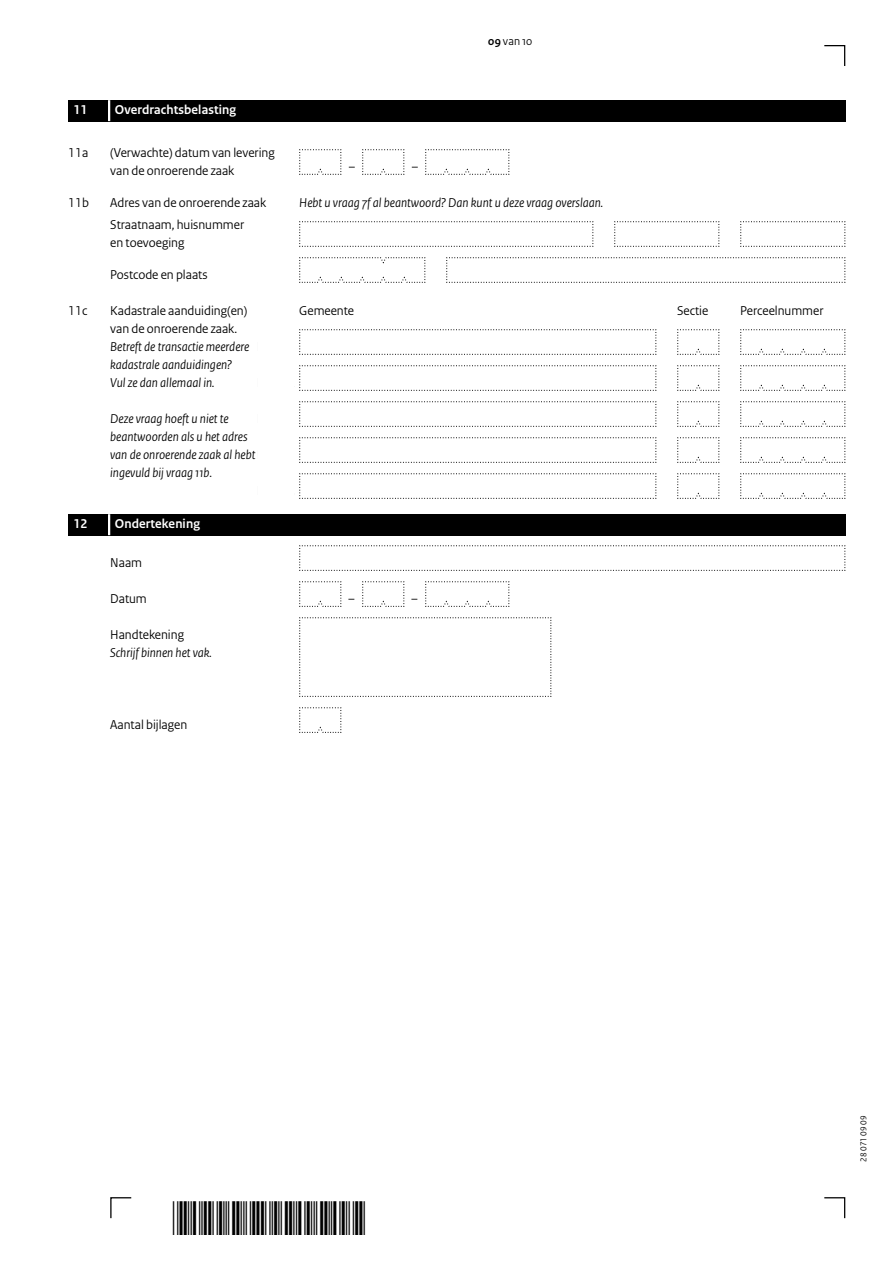
<style>
.page{position:relative;width:893px;height:1263px;background:#fff}
.page>*{position:absolute;margin:0;border:0;box-sizing:border-box;transform-origin:0 0}
.Vraag_geen_inspring{font:italic 13.5px/18px "Rijksoverheid Sans Heading";color:#000}
.Vraag_Nummer{font:italic 13.5px/18px "Rijksoverheid Sans Heading";color:#000}
.Vraag_Nummer-2{font:13.5px/18px "Rijksoverheid Sans Heading";color:#000}
.Vraag{font:13.5px/18px "Rijksoverheid Sans Heading";color:#000}
.KOP_D_Nummer{font:700 13.5px "Rijksoverheid Sans Heading";letter-spacing:.01em;color:#fff}
.Vraag-2{font:italic 13.5px/18px "Rijksoverheid Sans Heading";color:#000}
.Vraag_geen_inspring-2{font:13.5px "Rijksoverheid Sans Heading";color:#000}
.t1{font:12px "Rijksoverheid Sans Heading";color:#000}
.t2{font:9px "Rijksoverheid Sans Heading";color:#000}
.s1{font-weight:700}
.s2{font-style:normal}
</style>
<div class="page">
<svg style="left:824px;top:1197px;width:22px;height:22px"></svg>
<svg style="left:110px;top:1197px;width:22px;height:22px"></svg>
<svg style="left:824px;top:45px;width:22px;height:21px"></svg>
<svg style="left:299px;top:221px;width:295px;height:26px"></svg>
<svg style="left:299px;top:329px;width:358px;height:26px"></svg>
<svg style="left:299px;top:365px;width:358px;height:26px"></svg>
<svg style="left:299px;top:401px;width:358px;height:26px"></svg>
<svg style="left:299px;top:437px;width:358px;height:26px"></svg>
<svg style="left:299px;top:473px;width:358px;height:26px"></svg>
<svg style="left:446px;top:257px;width:400px;height:26px"></svg>
<svg style="left:614px;top:221px;width:106px;height:26px"></svg>
<svg style="left:740px;top:221px;width:106px;height:26px"></svg>
<svg style="left:299px;top:149px;width:43px;height:26px"></svg>
<svg style="left:362px;top:149px;width:43px;height:26px"></svg>
<svg style="left:677px;top:329px;width:43px;height:26px"></svg>
<svg style="left:677px;top:365px;width:43px;height:26px"></svg>
<svg style="left:677px;top:401px;width:43px;height:26px"></svg>
<svg style="left:677px;top:437px;width:43px;height:26px"></svg>
<svg style="left:677px;top:473px;width:43px;height:26px"></svg>
<svg style="left:425px;top:149px;width:85px;height:26px"></svg>
<svg style="left:740px;top:329px;width:106px;height:26px"></svg>
<svg style="left:740px;top:365px;width:106px;height:26px"></svg>
<svg style="left:740px;top:401px;width:106px;height:26px"></svg>
<svg style="left:740px;top:437px;width:106px;height:26px"></svg>
<svg style="left:740px;top:473px;width:106px;height:26px"></svg>
<svg style="left:299px;top:545px;width:547px;height:26px"></svg>
<svg style="left:299px;top:581px;width:43px;height:26px"></svg>
<svg style="left:362px;top:581px;width:43px;height:26px"></svg>
<svg style="left:425px;top:581px;width:85px;height:26px"></svg>
<svg style="left:299px;top:617px;width:253px;height:80px"></svg>
<svg style="left:299px;top:707px;width:43px;height:26px"></svg>
<svg style="left:299px;top:257px;width:127px;height:26px"></svg>
<div style="left:68px;top:100px;width:777px;height:21px;background:#000"></div>
<hr style="left:108px;top:100px;width:2px;height:21px;background:#fff">
<div style="left:68px;top:514px;width:777px;height:21px;background:#000"></div>
<hr style="left:108px;top:514px;width:2px;height:21px;background:#fff">
<h2 class="KOP_D_Nummer" style="left:74px;top:102px;width:15px">11</h2>
<h2 class="KOP_D_Nummer" style="left:115px;top:102px;width:123px">Overdrachtsbelasting</h2>
<p class="Vraag_Nummer-2" style="left:68px;top:144px;width:22px">11a</p>
<p class="Vraag_Nummer-2" style="left:110px;top:144px;width:166px">(Verwachte) datum van levering van de onroerende zaak</p>
<p class="Vraag_Nummer-2" style="left:68px;top:194px;width:22px">11b</p>
<p class="Vraag_Nummer-2" style="left:110px;top:194px;width:158px">Adres van de onroerende zaak</p>
<p class="Vraag" style="left:110px;top:216px;width:135px">Straatnaam, huisnummer en toevoeging</p>
<p class="Vraag" style="left:110px;top:266px;width:99px">Postcode en plaats</p>
<p class="t1" style="left:488px;top:34px;width:46px"><span class="s1">09</span> van 10</p>
<p class="Vraag_geen_inspring" style="left:299px;top:194px;width:305px">Hebt u vraag 7f al beantwoord? Dan kunt u deze vraag overslaan.</p>
<p class="Vraag_Nummer-2" style="left:68px;top:302px;width:21px">11c</p>
<p class="Vraag_Nummer" style="left:110px;top:302px;width:141px"><span class="s2">Kadastrale aanduiding(en) van de onroerende zaak.<br></span>Betreft de transactie meerdere kadastrale aanduidingen?<br>Vul ze dan allemaal in.</p>
<p class="Vraag_geen_inspring-2" style="left:299px;top:303px;width:56px">Gemeente</p>
<p class="Vraag_geen_inspring-2" style="left:677px;top:303px;width:33px">Sectie</p>
<p class="Vraag_geen_inspring-2" style="left:740px;top:303px;width:85px">Perceelnummer</p>
<p class="Vraag_geen_inspring" style="left:110px;top:410px;width:186px">Deze vraag hoeft u niet te beantwoorden als u het adres<br>van de onroerende zaak al hebt<span class="s2">Regel 4 </span>ingevuld bij vraag 11b.</p>
<h2 class="KOP_D_Nummer" style="left:74px;top:516px;width:15px">12</h2>
<h2 class="KOP_D_Nummer" style="left:115px;top:516px;width:87px">Ondertekening</h2>
<p class="Vraag" style="left:110px;top:554px;width:33px">Naam</p>
<p class="Vraag" style="left:110px;top:590px;width:38px">Datum</p>
<p class="Vraag-2" style="left:110px;top:626px;width:103px"><span class="s2">Handtekening<br></span>Schrijf binnen het vak.</p>
<p class="Vraag" style="left:110px;top:716px;width:78px">Aantal bijlagen</p>
<p class="t2" style="left:858px;top:1161px;width:47px;rotate:-90deg">28 071 09 09</p>
</div>
